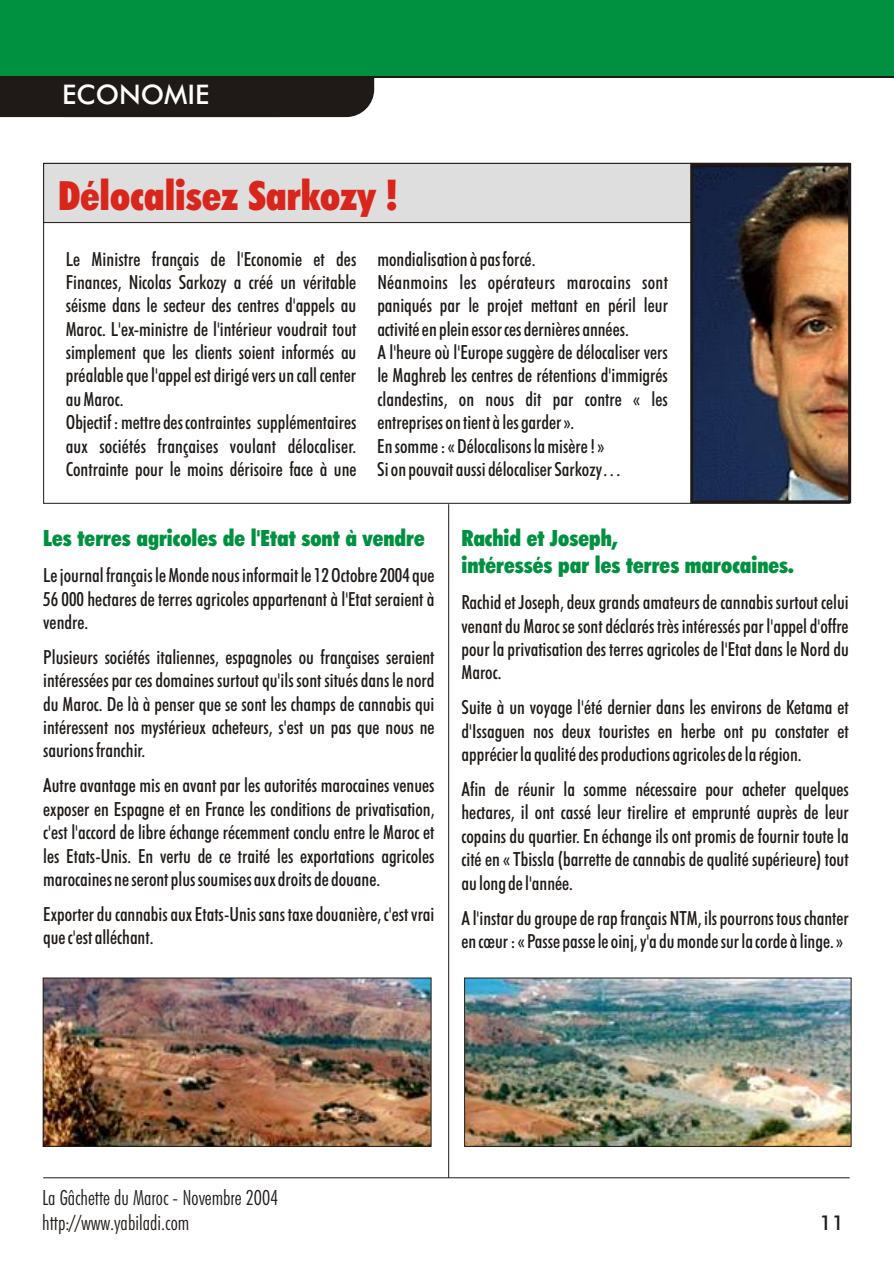
<style>
.page{position:relative;width:894px;height:1263px;background:#fff}
.page>*{position:absolute;margin:0;border:0;box-sizing:border-box;transform-origin:0 0}
.t1{font:40.35px "Futura X Blk Cn BT";color:#d9261c}
.t2{font:27px "Futura Md BT";color:#fff}
.t3{font:22.5px/27px "Futura X Blk Cn BT";color:#009140}
.t4{font:21px/25.2px "Futura Lt Cn BT";color:#1f1a17}
.t5{font:20.4px "Futura Md BT";color:#1f1a17}
.t6{font:19.5px/23.4px "Futura Md Cn BT";color:#1f1a17;text-align:justify}
</style>
<div class="page">
<div style="left:43px;top:163px;width:806px;height:60px;background:#dedede;border:1px solid #1f1a17"></div>
<img style="left:694px;top:167px;width:153px;height:332px">
<div style="left:0;top:78px;width:374px;height:39px;background:#1f1a17"></div>
<hr style="left:43px;top:1178px;width:807px;height:1px;background:#1f1a17">
<div style="left:0;top:0;width:894px;height:77px;background:#009140"></div>
<hr style="left:0;top:76px;width:894px;height:2px;background:#1f1a17">
<img style="left:45px;top:980px;width:804px;height:165px">
<div style="left:431px;top:974px;width:34px;height:185px;background:#fff"></div>
<hr style="left:448px;top:505px;width:1px;height:672px;background:#1f1a17">
<div style="left:690px;top:163px;width:161px;height:340px;border:3px solid #1f1a17"></div>
<div style="left:43px;top:978px;width:388px;height:169px;border:1px solid #1f1a17"></div>
<div style="left:464px;top:978px;width:387px;height:169px;border:1px solid #1f1a17"></div>
<h2 class="t2" style="left:62px;top:84px;width:149px">ECONOMIE</h2>
<h1 class="t1" style="left:58px;top:179px;width:341px">Délocalisez Sarkozy !</h1>
<p class="t6" style="left:66px;top:249px;width:604px;text-align:left">Le Ministre français de l'Economie et des mondialisationà pas forcé.<br>Finances, Nicolas Sarkozy a créé un véritable Néanmoins les opérateurs marocains sont séisme dans le secteur des centres d'appels au paniqués par le projet mettant en péril leur Maroc. L'ex-ministre de l'intérieur voudrait tout activité en plein essor ces dernières années. simplement que les clients soient informés au A l'heure où l'Europe suggère de délocaliser vers préalable que l'appel est dirigé vers un call center le Maghreb les centres de rétentions d'immigrés au Maroc.</p>
<p class="t6" style="left:66px;top:389px;width:604px;text-align:left;text-indent:312px">clandestins, on nous dit par contre « les Objectif : mettre des contraintes supplémentaires entreprises on tient à les garder ».<br>aux sociétés françaises voulant délocaliser. En somme : « Délocalisons la misère ! » Contrainte pour le moins dérisoire face à une Si on pouvait aussi délocaliser Sarkozy…</p>
<p class="t3" style="left:43px;top:527px;width:383px">Les terres agricoles de l'Etat sont à vendre</p>
<p class="t6" style="left:43px;top:566px;width:393px">Le journal français le Monde nous informait le 12 Octobre 2004 que 56 000 hectares de terres agricoles appartenant à l'Etat seraient à vendre.</p>
<p class="t6" style="left:43px;top:647px;width:393px">Plusieurs sociétés italiennes, espagnoles ou françaises seraient intéressées par ces domaines surtout qu'ils sont situés dans le nord du Maroc. De là à penser que se sont les champs de cannabis qui intéressent nos mystérieux acheteurs, s'est un pas que nous ne saurions franchir.</p>
<p class="t6" style="left:43px;top:776px;width:393px">Autre avantage mis en avant par les autorités marocaines venues exposer en Espagne et en France les conditions de privatisation, c'est l'accord de libre échange récemment conclu entre le Maroc et les Etats-Unis. En vertu de ce traité les exportations agricoles marocaines ne seront plus soumises aux droits de douane.</p>
<p class="t6" style="left:43px;top:904px;width:393px">Exporter du cannabis aux Etats-Unis sans taxe douanière, c'est vrai que c'est alléchant.</p>
<p class="t3" style="left:462px;top:527px;width:334px">Rachid et Joseph,<br>intéressés par les terres marocaines.</p>
<p class="t6" style="left:462px;top:593px;width:389px">Rachid et Joseph, deux grands amateurs de cannabis surtout celui venant du Maroc se sont déclarés très intéressés par l'appel d'offre pour la privatisation des terres agricoles de l'Etat dans le Nord du Maroc.</p>
<p class="t6" style="left:462px;top:698px;width:389px">Suite à un voyage l'été dernier dans les environs de Ketama et d'Issaguen nos deux touristes en herbe ont pu constater et apprécier la qualité des productions agricoles de la région.</p>
<p class="t6" style="left:461px;top:779px;width:389px">Afin de réunir la somme nécessaire pour acheter quelques hectares, il ont cassé leur tirelire et emprunté auprès de leur copains du quartier. En échange ils ont promis de fournir toute la cité en « Tbissla (barrette de cannabis de qualité supérieure) tout au long de l'année.</p>
<p class="t6" style="left:461px;top:908px;width:389px">A l'instar du groupe de rap français NTM, ils pourrons tous chanter en cœur : « Passe passe le oinj, y'a du monde sur la corde à linge. »</p>
<p class="t4" style="left:42px;top:1186px;width:238px">La Gâchette du Maroc - Novembre 2004 http://www.yabiladi.com</p>
<p class="t5" style="left:820px;top:1215px;width:26px">11</p>
</div>
